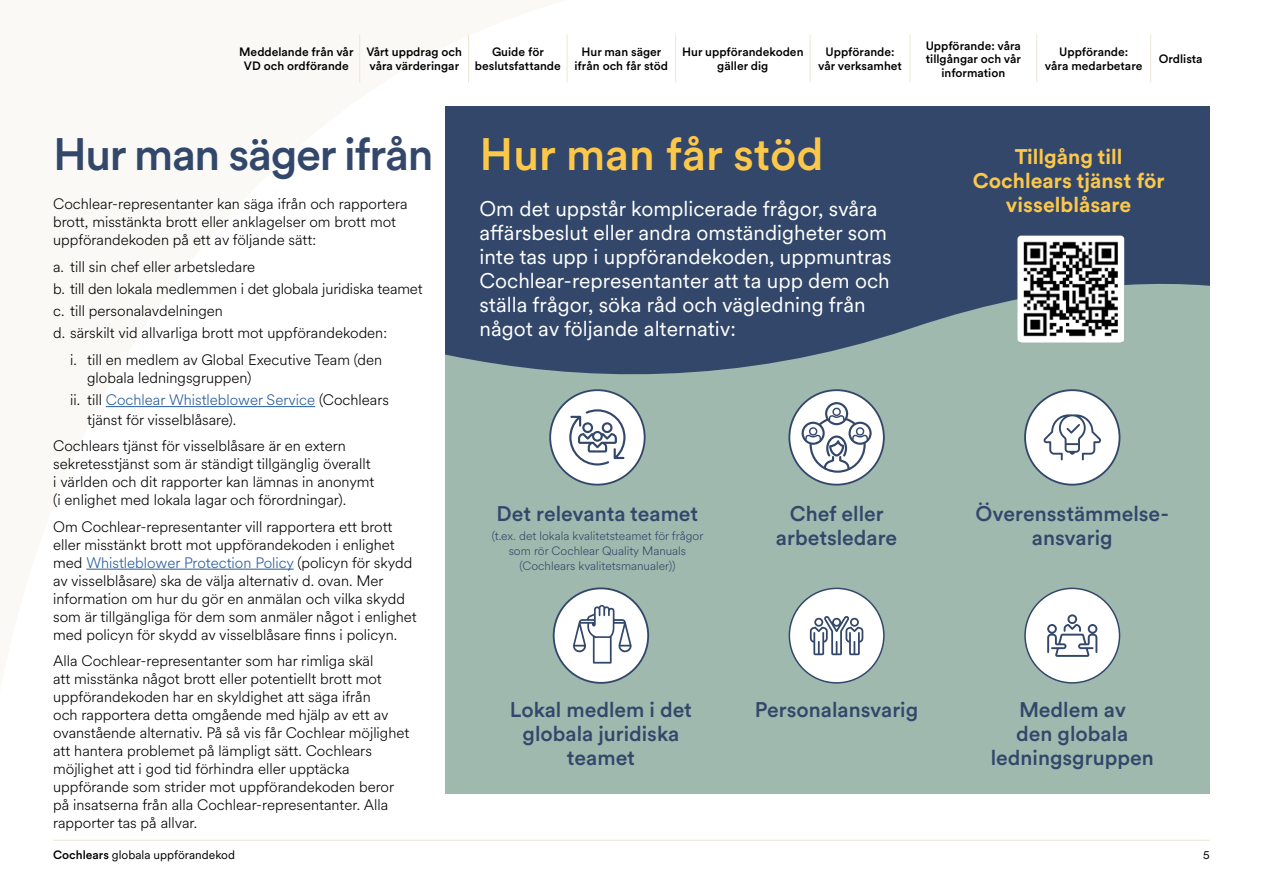
<style>
.page{position:relative;width:1263px;height:893px;background:#fff}
.page>*{position:absolute;margin:0;border:0;box-sizing:border-box;transform-origin:0 0}
.t1{font:500 45px "Circular XX";letter-spacing:-.03em;color:#32476a}
.t2{font:500 45px "Circular XX";color:#fdc849}
.t3{font:21px/24px "Circular XX";color:#fff}
.t4{font:500 21px/24px "Circular XX";color:#32476a;text-align:center}
.t5{font:700 21px/24px "Circular XX";color:#fdc849;text-align:center}
.t6{font:300 15px/18px "Circular XX";color:#000}
.t7{font:500 12px/13.5px "Circular XX";color:#000;text-align:center}
.t8{font:300 12px/15px "Circular XX";color:#32476a;text-align:center}
.t9{font:12px "Circular XX";color:#000}
.s1{color:#265b9b}
.s2{font-weight:500}
</style>
<div class="page">
<hr style="left:106px;top:406px;width:209px;height:1px;background:#265b9b">
<hr style="left:86px;top:569px;width:208px;height:1px;background:#265b9b">
<div style="left:446px;top:106px;width:764px;height:687px;background:#32476a"></div>
<svg style="left:446px;top:283px;width:764px;height:510px;background:#91aba5"></svg>
<img style="left:1002px;top:235px;width:129px;height:163px">
<div style="left:550px;top:390px;width:95px;height:95px;background:#fff;border-radius:50%"></div>
<svg style="left:569px;top:409px;width:56px;height:56px"></svg>
<div style="left:549px;top:389px;width:97px;height:97px;border:2px solid #32476a;border-radius:50%"></div>
<svg style="left:789px;top:390px;width:95px;height:95px;background:#e8ebee"></svg>
<svg style="left:802px;top:402px;width:70px;height:71px;background:#d0d4dc"></svg>
<div style="left:788px;top:389px;width:97px;height:97px;border:2px solid #32476a;border-radius:50%"></div>
<div style="left:1025px;top:390px;width:94px;height:95px;background:#fff;border-radius:50%"></div>
<svg style="left:1043px;top:414px;width:58px;height:46px"></svg>
<div style="left:1024px;top:389px;width:96px;height:97px;border:2px solid #32476a;border-radius:50%"></div>
<div style="left:554px;top:588px;width:94px;height:95px;background:#fff;border-radius:50%"></div>
<svg style="left:573px;top:604px;width:59px;height:60px"></svg>
<div style="left:553px;top:587px;width:96px;height:97px;border:2px solid #32476a;border-radius:50%"></div>
<div style="left:789px;top:588px;width:95px;height:95px;background:#fff;border-radius:50%"></div>
<svg style="left:810px;top:616px;width:53px;height:39px"></svg>
<div style="left:789px;top:588px;width:96px;height:96px;border:2px solid #32476a;border-radius:50%"></div>
<div style="left:1025px;top:588px;width:94px;height:95px;background:#fff;border-radius:50%"></div>
<svg style="left:1047px;top:614px;width:50px;height:43px"></svg>
<div style="left:1024px;top:588px;width:96px;height:96px;border:2px solid #32476a;border-radius:50%"></div>
<hr style="left:53px;top:840px;width:1157px;height:1px;background:#ebe6d6">
<hr style="left:359px;top:34px;width:1px;height:48px;background:#ebe6d6">
<hr style="left:468px;top:34px;width:1px;height:48px;background:#ebe6d6">
<hr style="left:567px;top:34px;width:1px;height:48px;background:#ebe6d6">
<hr style="left:675px;top:34px;width:1px;height:48px;background:#ebe6d6">
<hr style="left:810px;top:34px;width:1px;height:48px;background:#ebe6d6">
<hr style="left:910px;top:34px;width:1px;height:48px;background:#ebe6d6">
<hr style="left:1036px;top:34px;width:1px;height:48px;background:#ebe6d6">
<hr style="left:1150px;top:34px;width:1px;height:48px;background:#ebe6d6">
<p class="t7" style="left:239px;top:45px;width:116px">Meddelande från vår<br>VD och ordförande</p>
<p class="t7" style="left:366px;top:45px;width:97px;text-align:left">Vårt uppdrag och våra värderingar</p>
<p class="t7" style="left:475px;top:45px;width:88px">Guide för beslutsfattande</p>
<p class="t7" style="left:574px;top:45px;width:95px">Hur man säger ifrån och får stöd</p>
<p class="t7" style="left:682px;top:45px;width:123px">Hur uppförandekoden gäller dig</p>
<p class="t7" style="left:818px;top:45px;width:85px">Uppförande: vår verksamhet</p>
<p class="t7" style="left:926px;top:38px;width:97px">Uppförande: våra tillgångar och vår information</p>
<p class="t7" style="left:1045px;top:45px;width:99px">Uppförande:<br>våra medarbetare</p>
<p class="t7" style="left:1159px;top:52px;width:45px">Ordlista</p>
<h1 class="t1" style="left:53px;top:123px;width:382px">Hur man säger ifrån</h1>
<p class="t6" style="left:53px;top:194px;width:356px">Cochlear-representanter kan säga ifrån och rapportera brott, misstänkta brott eller anklagelser om brott mot uppförandekoden på ett av följande sätt:</p>
<p class="t6" style="left:53px;top:255px;width:371px;line-height:22.2px">a. till sin chef eller arbetsledare<br>b. till den lokala medlemmen i det globala juridiska teamet c. till personalavdelningen<br>d. särskilt vid allvarliga brott mot uppförandekoden:</p>
<p class="t6" style="left:87px;top:350px;width:297px;text-indent:-17px">i. till en medlem av Global Executive Team (den globala ledningsgruppen)</p>
<p class="t6" style="left:87px;top:389px;width:303px;line-height:19.5px;text-indent:-17px">ii. till <span class="s1">Cochlear Whistleblower Service</span> (Cochlears tjänst för visselblåsare).</p>
<p class="t6" style="left:53px;top:436px;width:323px">Cochlears tjänst för visselblåsare är en extern sekretesstjänst som är ständigt tillgänglig överallt i världen och dit rapporter kan lämnas in anonymt (i enlighet med lokala lagar och förordningar).</p>
<p class="t6" style="left:53px;top:517px;width:365px">Om Cochlear-representanter vill rapportera ett brott eller misstänkt brott mot uppförandekoden i enlighet med <span class="s1">Whistleblower Protection Policy</span> (policyn för skydd av visselblåsare) ska de välja alternativ d. ovan. Mer information om hur du gör en anmälan och vilka skydd som är tillgängliga för dem som anmäler något i enlighet med policyn för skydd av visselblåsare finns i policyn.</p>
<p class="t6" style="left:53px;top:651px;width:358px">Alla Cochlear-representanter som har rimliga skäl<br>att misstänka något brott eller potentiellt brott mot uppförandekoden har en skyldighet att säga ifrån<br>och rapportera detta omgående med hjälp av ett av ovanstående alternativ. På så vis får Cochlear möjlighet att hantera problemet på lämpligt sätt. Cochlears möjlighet att i god tid förhindra eller upptäcka uppförande som strider mot uppförandekoden beror på insatserna från alla Cochlear-representanter. Alla rapporter tas på allvar.</p>
<h1 class="t2" style="left:480px;top:124px;width:346px">Hur man får stöd</h1>
<p class="t3" style="left:480px;top:195px;width:413px">Om det uppstår komplicerade frågor, svåra affärsbeslut eller andra omständigheter som inte tas upp i uppförandekoden, uppmuntras Cochlear-representanter att ta upp dem och ställa frågor, söka råd och vägledning från något av följande alternativ:</p>
<h2 class="t5" style="left:973px;top:144px;width:193px">Tillgång till<br>Cochlears tjänst för visselblåsare</h2>
<h2 class="t4" style="left:497px;top:500px;width:203px">Det relevanta teamet</h2>
<p class="t8" style="left:492px;top:528px;width:213px">(t.ex. det lokala kvalitetsteamet för frågor som rör Cochlear Quality Manuals (Cochlears kvalitetsmanualer))</p>
<h2 class="t4" style="left:776px;top:500px;width:123px">Chef eller arbetsledare</h2>
<h2 class="t4" style="left:976px;top:500px;width:195px">Överensstämmelse&shy;ansvarig</h2>
<h2 class="t4" style="left:510px;top:697px;width:184px">Lokal medlem i det globala juridiska teamet</h2>
<h2 class="t4" style="left:755px;top:697px;width:165px">Personalansvarig</h2>
<h2 class="t4" style="left:991px;top:697px;width:165px">Medlem av<br>den globala ledningsgruppen</h2>
<p class="t9" style="left:53px;top:847px;width:183px"><span class="s2">Cochlears</span> globala uppförandekod</p>
<p class="t9" style="left:1203px;top:847px;width:8px">5</p>
</div>
